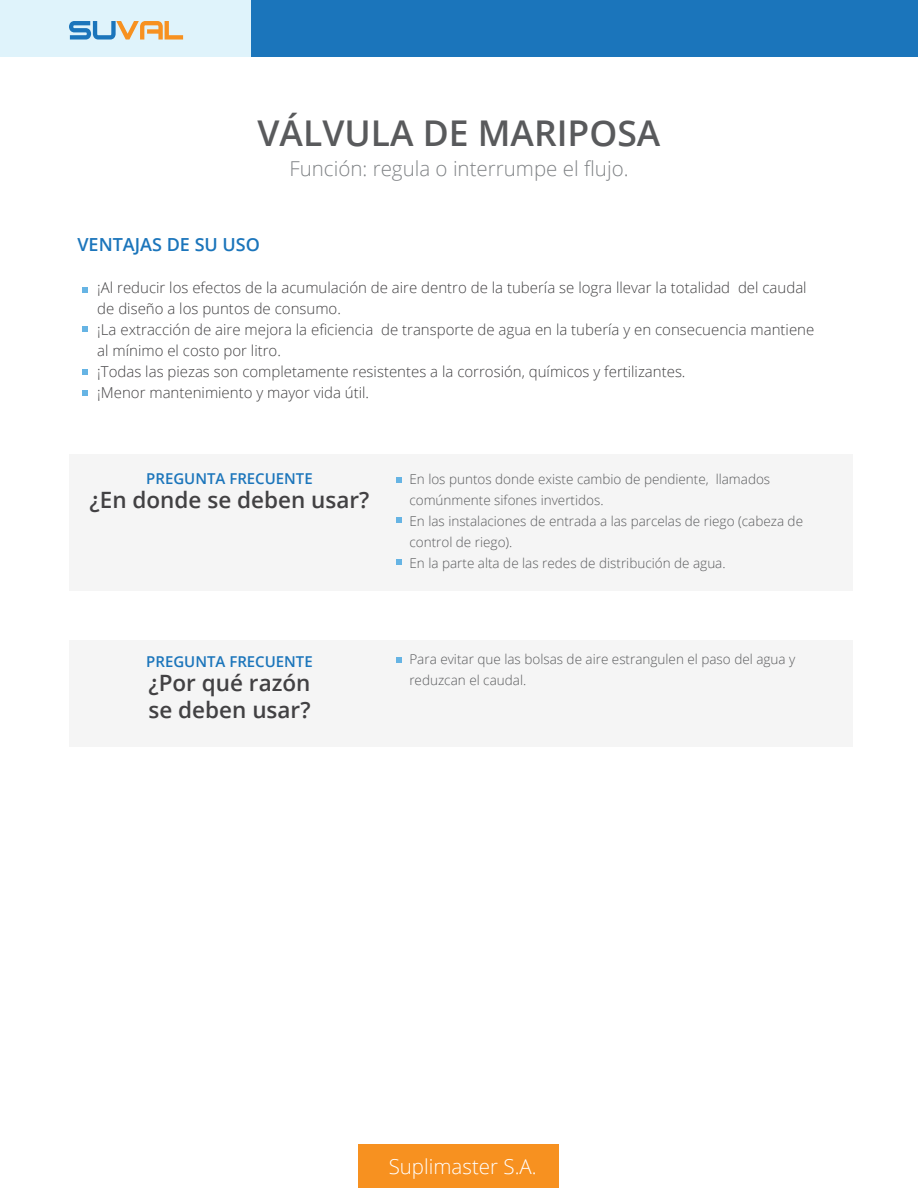
<style>
.page{position:relative;width:918px;height:1188px;background:#fff}
.page>*{position:absolute;margin:0;border:0;box-sizing:border-box;transform-origin:0 0}
.t1{font:600 35.55px "Open Sans";color:#595a5c}
.t2{font:600 22.5px/27px "Open Sans";color:#424143}
.t3{font:300 20.55px "Open Sans";color:#808386}
.t4{font:300 20.55px "Open Sans";color:#fff}
.t5{font:600 18px "Open Sans";color:#1b75bb}
.t6{font:300 15px/21px "Open Sans";color:#424143}
.t7{font:600 15px "Open Sans";color:#1b75bb}
.t8{font:300 13.5px/21px "Open Sans";color:#595a5c}
</style>
<div class="page">
<div style="left:359px;top:1145px;width:200px;height:43px;background:#f79120"></div>
<div style="left:250px;top:0;width:668px;height:56px;background:#1b75bb"></div>
<div style="left:0;top:0;width:250px;height:56px;background:#dff3fb"></div>
<svg style="left:69px;top:21px;width:114px;height:19px"></svg>
<svg style="left:82px;top:287px;width:5px;height:5px"></svg>
<svg style="left:82px;top:327px;width:5px;height:5px"></svg>
<svg style="left:82px;top:391px;width:5px;height:5px"></svg>
<svg style="left:82px;top:369px;width:5px;height:6px"></svg>
<div style="left:69px;top:454px;width:784px;height:137px;background:#f5f5f5"></div>
<div style="left:69px;top:640px;width:784px;height:107px;background:#f5f5f5"></div>
<svg style="left:396px;top:477px;width:6px;height:5px"></svg>
<svg style="left:396px;top:517px;width:6px;height:6px"></svg>
<svg style="left:396px;top:559px;width:6px;height:6px"></svg>
<svg style="left:396px;top:657px;width:6px;height:6px"></svg>
<h1 class="t1" style="left:258px;top:109px;width:404px">VÁLVULA DE MARIPOSA</h1>
<h3 class="t3" style="left:289px;top:155px;width:341px">Función: regula o interrumpe el flujo.</h3>
<p class="t5" style="left:77px;top:232px;width:184px">VENTAJAS DE SU USO</p>
<p class="t6" style="left:97px;top:277px;width:719px">¡Al reducir los efectos de la acumulación de aire dentro de la tubería se logra llevar la totalidad del caudal de diseño a los puntos de consumo.<br>¡La extracción de aire mejora la eficiencia de transporte de agua en la tubería y en consecuencia mantiene al mínimo el costo por litro.<br>¡Todas las piezas son completamente resistentes a la corrosión, químicos y fertilizantes.<br>¡Menor mantenimiento y mayor vida útil.</p>
<p class="t7" style="left:146px;top:468px;width:168px">PREGUNTA FRECUENTE</p>
<h2 class="t2" style="left:90px;top:486px;width:281px">¿En donde se deben usar?</h2>
<p class="t8" style="left:409px;top:468px;width:395px">En los puntos donde existe cambio de pendiente, llamados comúnmente sifones invertidos.<br>En las instalaciones de entrada a las parcelas de riego (cabeza de control de riego).<br>En la parte alta de las redes de distribución de agua.</p>
<p class="t7" style="left:146px;top:651px;width:168px">PREGUNTA FRECUENTE</p>
<p class="t8" style="left:409px;top:648px;width:388px">Para evitar que las bolsas de aire estrangulen el paso del agua y reduzcan el caudal.</p>
<h2 class="t2" style="left:149px;top:669px;width:164px">¿Por qué razón se deben usar?</h2>
<h3 class="t4" style="left:389px;top:1153px;width:150px">Suplimaster S.A.</h3>
</div>
